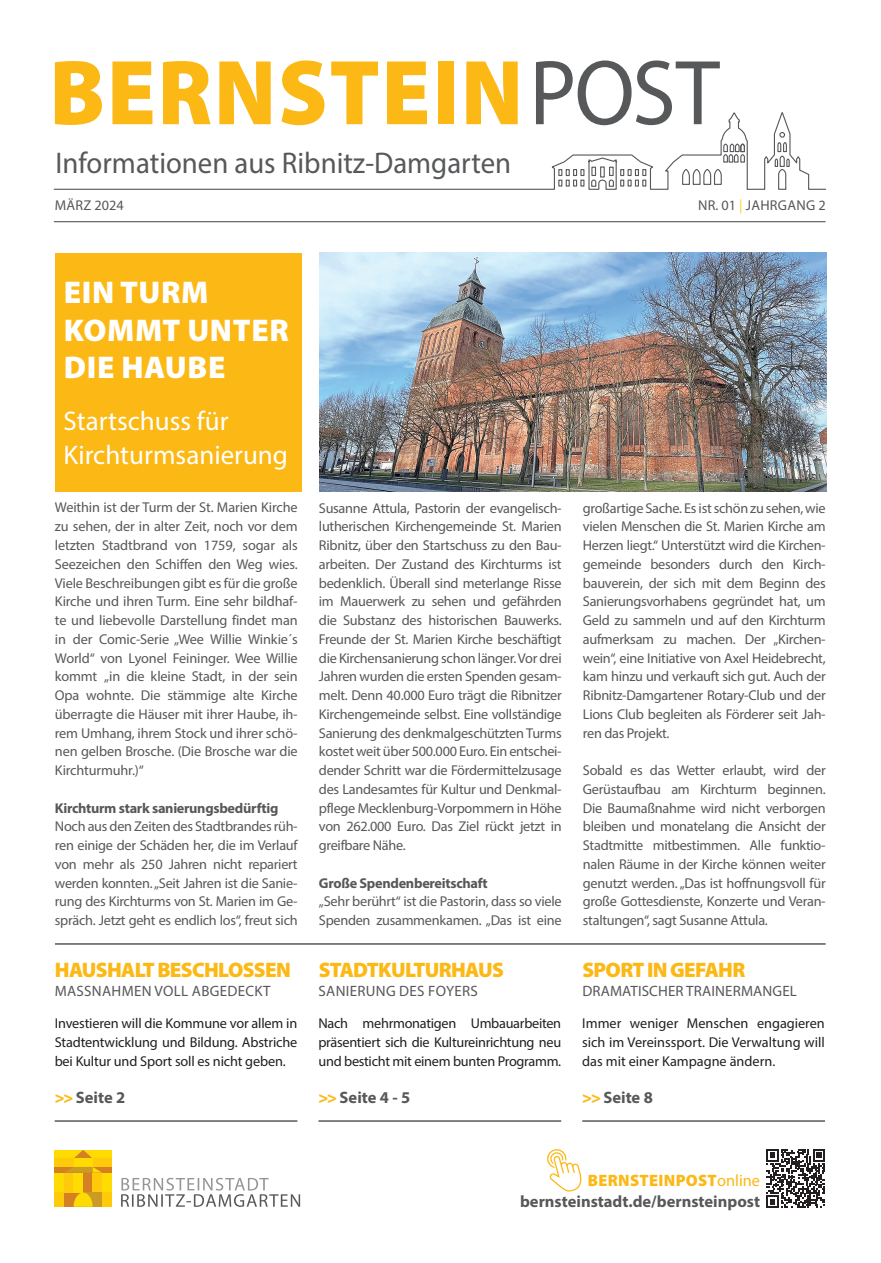
<style>
.page{position:relative;width:881px;height:1263px;background:#fff}
.page>*{position:absolute;margin:0;border:0;box-sizing:border-box;transform-origin:0 0}
.t1{font:900 93px "Myriad Pro";letter-spacing:.02em;color:#fcb814;scale:.95 1}
.t2{font:900 31.5px/37.5px "Myriad Pro";letter-spacing:.02em;color:#fff}
.t3{font:30px "Myriad Pro";color:#57585a;scale:.96 1}
.t4{font:27px/34.5px "Myriad Pro";color:#fff}
.t5{font:900 21px "Myriad Pro";letter-spacing:-.03em;color:#fcb814}
.t6{font:700 16.5px/21px "Myriad Pro";color:#57585a;text-align:right}
.t7{font:15px "Myriad Pro";letter-spacing:.02em;color:#57585a}
.t8{font:14.25px/18.8px "Myriad Pro";letter-spacing:-.02em;color:#57585a;text-align:justify}
.t9{font:14.25px/18.8px "Myriad Pro";letter-spacing:-.01em;color:#231f20;text-align:justify}
.t10{font:700 14.25px "Myriad Pro";letter-spacing:-.02em;color:#57585a}
.t11{font:14.25px "Myriad Pro";letter-spacing:.02em;color:#57585a}
.t12{font:14.25px "Myriad Pro";letter-spacing:.005em;color:#57585a}
.s1{font-weight:400;color:#57585a}
.s2{color:#ffcf2d}
.s3{font-weight:900;color:#fcb814}
.s4{font-weight:400;color:#fcb814}
</style>
<div class="page">
<div style="left:55px;top:1167px;width:28px;height:5px;background:#d68024"></div>
<div style="left:55px;top:1150px;width:28px;height:8px;background:#ffdc01"></div>
<div style="left:55px;top:1158px;width:28px;height:9px;background:#feca0a"></div>
<div style="left:64px;top:1192px;width:19px;height:15px;background:#d68024"></div>
<div style="left:83px;top:1150px;width:28px;height:8px;background:#ffdc01"></div>
<div style="left:83px;top:1158px;width:28px;height:9px;background:#feca0a"></div>
<div style="left:83px;top:1167px;width:28px;height:5px;background:#d68024"></div>
<div style="left:55px;top:1172px;width:9px;height:20px;background:#ffdc01"></div>
<div style="left:64px;top:1172px;width:10px;height:20px;background:#feca0a"></div>
<div style="left:74px;top:1172px;width:9px;height:20px;background:#ffdc01"></div>
<div style="left:83px;top:1172px;width:10px;height:20px;background:#d68024"></div>
<div style="left:93px;top:1172px;width:9px;height:20px;background:#feca0a"></div>
<div style="left:102px;top:1172px;width:9px;height:20px;background:#ffdc01"></div>
<div style="left:55px;top:1192px;width:9px;height:15px;background:#feca0a"></div>
<div style="left:83px;top:1192px;width:19px;height:15px;background:#cb9b23"></div>
<div style="left:102px;top:1192px;width:9px;height:15px;background:#feca0a"></div>
<svg style="left:74px;top:1192px;width:19px;height:15px"></svg>
<svg style="left:74px;top:1150px;width:18px;height:8px"></svg>
<div style="left:74px;top:1158px;width:19px;height:9px;background:#ffdc01"></div>
<svg style="left:66px;top:1167px;width:35px;height:5px"></svg>
<svg style="left:121px;top:1178px;width:179px;height:29px"></svg>
<svg style="left:547px;top:1149px;width:35px;height:43px"></svg>
<svg style="left:766px;top:1149px;width:59px;height:59px"></svg>
<hr style="left:54px;top:221px;width:771px;height:1px;background:#57585a">
<svg style="left:53px;top:112px;width:773px;height:78px"></svg>
<svg style="left:722px;top:143px;width:23px;height:20px"></svg>
<svg style="left:776px;top:141px;width:11px;height:12px"></svg>
<svg style="left:590px;top:179px;width:6px;height:8px"></svg>
<svg style="left:608px;top:179px;width:6px;height:8px"></svg>
<div style="left:591px;top:167px;width:5px;height:9px;border:1px solid #57585a"></div>
<div style="left:608px;top:167px;width:5px;height:9px;border:1px solid #57585a"></div>
<hr style="left:55px;top:943px;width:770px;height:2px;background:#57585a">
<hr style="left:55px;top:1120px;width:242px;height:2px;background:#57585a">
<hr style="left:318px;top:1120px;width:243px;height:2px;background:#57585a">
<hr style="left:582px;top:1120px;width:242px;height:2px;background:#57585a">
<div style="left:55px;top:253px;width:247px;height:238px;background:#fcb814"></div>
<img style="left:319px;top:253px;width:506px;height:238px">
<h1 class="t1" style="left:49px;top:31px;width:706px">BERNSTEIN<span class="s1">POST</span></h1>
<h3 class="t3" style="left:55px;top:144px;width:476px">Informationen aus Ribnitz-Damgarten</h3>
<p class="t12" style="left:55px;top:196px;width:70px">MÄRZ 2024</p>
<p class="t11" style="left:697px;top:196px;width:129px">NR. 01 <span class="s2">|</span> JAHRGANG 2</p>
<h2 class="t2" style="left:64px;top:273px;width:226px">EIN TURM<br>KOMMT UNTER<br>DIE HAUBE</h2>
<h3 class="t4" style="left:63px;top:403px;width:226px">Startschuss für<br>Kirchturmsanierung</h3>
<p class="t8" style="left:55px;top:498px;width:244px">Weithin ist der Turm der St. Marien Kirche zu sehen, der in alter Zeit, noch vor dem letzten Stadtbrand von 1759, sogar als Seezeichen den Schiffen den Weg wies.<br>Viele Beschreibungen gibt es für die große Kirche und ihren Turm. Eine sehr bildhaf&shy;te und liebevolle Darstellung findet man in der Comic-Serie „Wee Willie Winkie´s World“ von Lyonel Feininger. Wee Willie kommt „in die kleine Stadt, in der sein Opa wohnte. Die stämmige alte Kirche überragte die Häuser mit ihrer Haube, ih&shy;rem Umhang, ihrem Stock und ihrer schö&shy;nen gelben Brosche. (Die Brosche war die Kirchturmuhr.)“</p>
<p class="t10" style="left:55px;top:798px;width:225px">Kirchturm stark sanierungsbedürftig</p>
<p class="t8" style="left:55px;top:817px;width:244px">Noch aus den Zeiten des Stadtbrandes rüh&shy;ren einige der Schäden her, die im Verlauf von mehr als 250 Jahren nicht repariert werden konnten. „Seit Jahren ist die Sanie&shy;rung des Kirchturms von St. Marien im Ge&shy;spräch. Jetzt geht es endlich los“, freut sich</p>
<h3 class="t5" style="left:55px;top:956px;width:237px">HAUSHALT BESCHLOSSEN</h3>
<p class="t7" style="left:55px;top:982px;width:217px">MASSNAHMEN VOLL ABGEDECKT</p>
<p class="t9" style="left:55px;top:1014px;width:244px">Investieren will die Kommune vor allem in Stadtentwicklung und Bildung. Abstriche bei Kultur und Sport soll es nicht geben.</p>
<p class="t6" style="left:55px;top:1087px;width:72px"><span class="s3">&gt;&gt;</span>Seite 2</p>
<p class="t8" style="left:319px;top:498px;width:244px">Susanne Attula, Pastorin der evangelisch&shy;lutherischen Kirchengemeinde St. Marien Ribnitz, über den Startschuss zu den Bau&shy;arbeiten. Der Zustand des Kirchturms ist bedenklich. Überall sind meterlange Risse im Mauerwerk zu sehen und gefährden die Substanz des historischen Bauwerks.<br>Freunde der St. Marien Kirche beschäftigt die Kirchensanierung schon länger. Vor drei Jahren wurden die ersten Spenden gesam&shy;melt. Denn 40.000 Euro trägt die Ribnitzer Kirchengemeinde selbst. Eine vollständige Sanierung des denkmalgeschützten Turms kostet weit über 500.000 Euro. Ein entschei&shy;dender Schritt war die Fördermittelzusage des Landesamtes für Kultur und Denkmal&shy;pflege Mecklenburg-Vorpommern in Höhe von 262.000 Euro. Das Ziel rückt jetzt in greifbare Nähe.</p>
<p class="t10" style="left:319px;top:873px;width:170px">Große Spendenbereitschaft</p>
<p class="t8" style="left:319px;top:892px;width:244px">„Sehr berührt“ ist die Pastorin, dass so viele<br>Spenden zusammenkamen. „Das ist eine</p>
<h3 class="t5" style="left:318px;top:956px;width:187px">STADTKULTURHAUS</h3>
<p class="t7" style="left:318px;top:982px;width:161px">SANIERUNG DES FOYERS</p>
<p class="t9" style="left:318px;top:1014px;width:244px">Nach mehrmonatigen Umbauarbeiten präsentiert sich die Kultureinrichtung neu und besticht mit einem bunten Programm.</p>
<p class="t6" style="left:318px;top:1087px;width:93px"><span class="s3">&gt;&gt;</span>Seite 4 - 5</p>
<p class="t8" style="left:582px;top:498px;width:244px">großartige Sache. Es ist schön zu sehen, wie vielen Menschen die St. Marien Kirche am Herzen liegt.“ Unterstützt wird die Kirchen&shy;gemeinde besonders durch den Kirch&shy;bauverein, der sich mit dem Beginn des Sanierungsvorhabens gegründet hat, um Geld zu sammeln und auf den Kirchturm aufmerksam zu machen. Der „Kirchen&shy;wein“, eine Initiative von Axel Heidebrecht, kam hinzu und verkauft sich gut. Auch der Ribnitz-Damgartener Rotary-Club und der Lions Club begleiten als Förderer seit Jah&shy;ren das Projekt.</p>
<p class="t8" style="left:582px;top:761px;width:244px">Sobald es das Wetter erlaubt, wird der Gerüstaufbau am Kirchturm beginnen.<br>Die Baumaßnahme wird nicht verborgen bleiben und monatelang die Ansicht der Stadtmitte mitbestimmen. Alle funktio&shy;nalen Räume in der Kirche können weiter genutzt werden. „Das ist hoffnungsvoll für große Gottesdienste, Konzerte und Veran&shy;staltungen“, sagt Susanne Attula.</p>
<h3 class="t5" style="left:582px;top:956px;width:164px">SPORT IN GEFAHR</h3>
<p class="t7" style="left:582px;top:982px;width:216px">DRAMATISCHER TRAINERMANGEL</p>
<p class="t9" style="left:582px;top:1014px;width:244px">Immer weniger Menschen engagieren sich im Vereinssport. Die Verwaltung will das mit einer Kampagne ändern.</p>
<p class="t6" style="left:582px;top:1087px;width:72px"><span class="s3">&gt;&gt;</span>Seite 8</p>
<p class="t6" style="left:520px;top:1169px;width:241px"><span class="s3">BERNSTEINPOST</span><span class="s4">online </span>bernsteinstadt.de/bernsteinpost</p>
</div>
